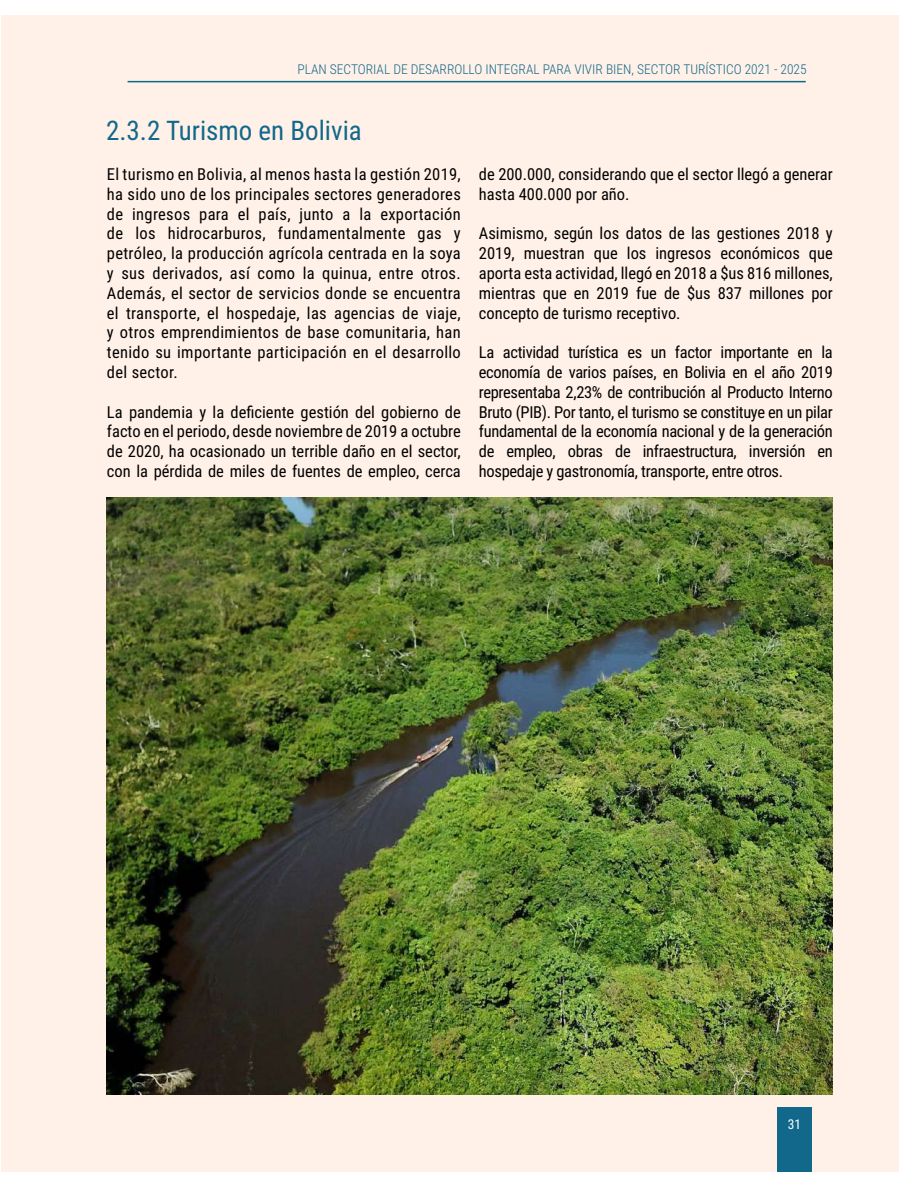
<style>
.page{position:relative;width:918px;height:1188px;background:#fff}
.page>*{position:absolute;margin:0;border:0;box-sizing:border-box;transform-origin:0 0}
.t1{font:27px "Roboto Condensed";color:#11688b}
.t2{font:16.5px/19.8px "Roboto Condensed";color:#000;text-align:justify}
.t3{font:300 13.5px "Roboto Condensed";color:#11678a}
.t4{font:13.5px "Roboto Condensed";color:#fff}
</style>
<div class="page">
<div style="left:1px;top:16px;width:897px;height:1156px;background:#fff1e7"></div>
<hr style="left:128px;top:81px;width:678px;height:1px;background:#11678a">
<div style="left:777px;top:1107px;width:34px;height:65px;background:#11688b"></div>
<img style="left:107px;top:497px;width:726px;height:597px">
<p class="t3" style="left:297px;top:60px;width:511px">PLAN SECTORIAL DE DESARROLLO INTEGRAL PARA VIVIR BIEN, SECTOR TURÍSTICO 2021 - 2025</p>
<h1 class="t1" style="left:106px;top:112px;width:257px">2.3.2 Turismo en Bolivia</h1>
<p class="t2" style="left:107px;top:164px;width:355px">El turismo en Bolivia, al menos hasta la gestión 2019, ha sido uno de los principales sectores generadores de ingresos para el país, junto a la exportación de los hidrocarburos, fundamentalmente gas y petróleo, la producción agrícola centrada en la soya y sus derivados, así como la quinua, entre otros.<br>Además, el sector de servicios donde se encuentra el transporte, el hospedaje, las agencias de viaje, y otros emprendimientos de base comunitaria, han tenido su importante participación en el desarrollo del sector.</p>
<p class="t2" style="left:107px;top:401px;width:355px">La pandemia y la deficiente gestión del gobierno de facto en el periodo, desde noviembre de 2019 a octubre de 2020, ha ocasionado un terrible daño en el sector, con la pérdida de miles de fuentes de empleo, cerca</p>
<p class="t2" style="left:479px;top:164px;width:355px">de 200.000, considerando que el sector llegó a generar hasta 400.000 por año.</p>
<p class="t2" style="left:479px;top:223px;width:355px">Asimismo, según los datos de las gestiones 2018 y 2019, muestran que los ingresos económicos que aporta esta actividad, llegó en 2018 a $us 816 millones, mientras que en 2019 fue de $us 837 millones por concepto de turismo receptivo.</p>
<p class="t2" style="left:479px;top:342px;width:355px">La actividad turística es un factor importante en la economía de varios países, en Bolivia en el año 2019 representaba 2,23% de contribución al Producto Interno Bruto (PIB). Por tanto, el turismo se constituye en un pilar fundamental de la economía nacional y de la generación de empleo, obras de infraestructura, inversión en hospedaje y gastronomía, transporte, entre otros.</p>
<p class="t4" style="left:788px;top:1115px;width:15px">31</p>
</div>
